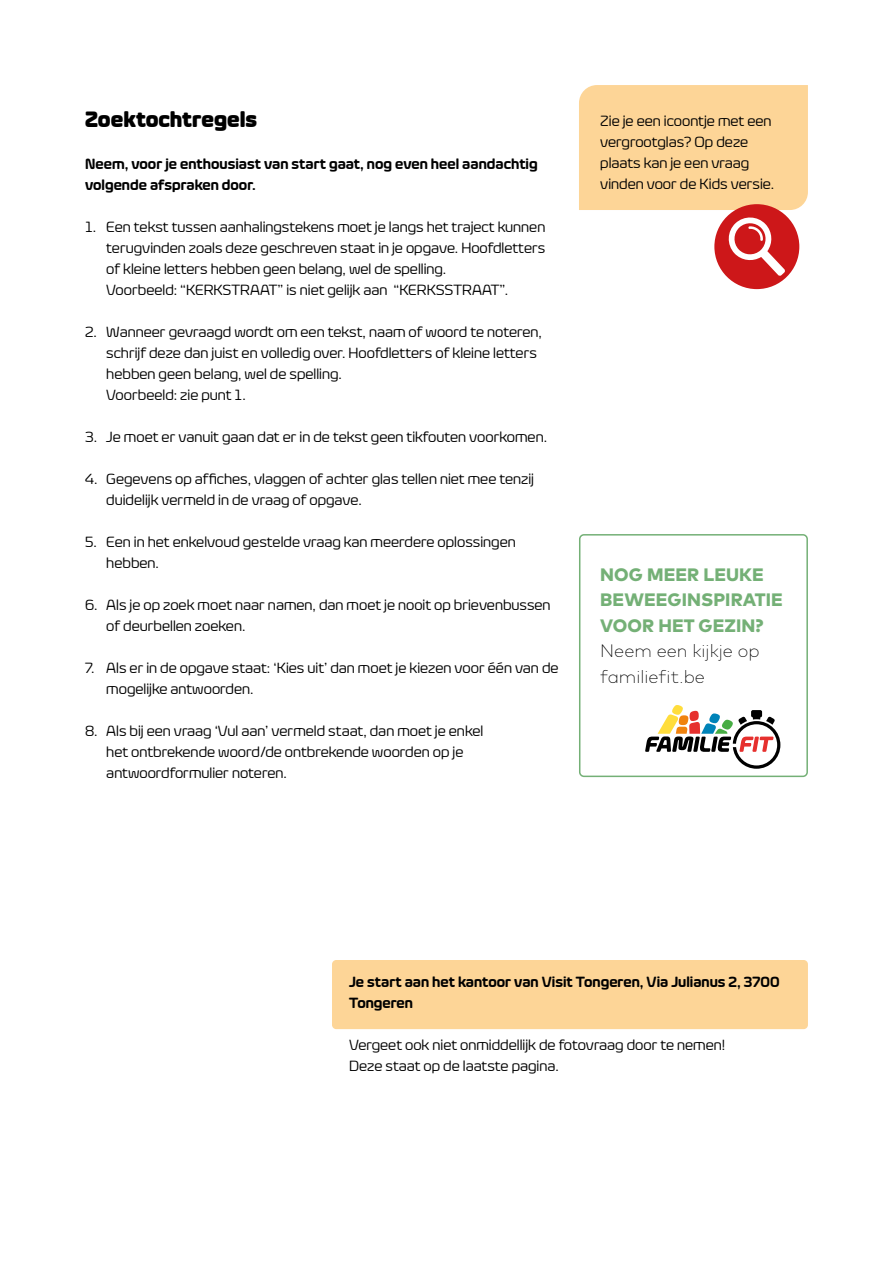
<style>
.page{position:relative;width:893px;height:1263px;background:#fff}
.page>*{position:absolute;margin:0;border:0;box-sizing:border-box;transform-origin:0 0}
.t1{font:700 22.5px "Eurosoft";color:#000}
.t2{font:800 18px/25.5px "Mark OT";letter-spacing:.005em;color:#74b076}
.t3{font:300 expanded 18px/25.5px "Mark OT";color:#000}
.t4{font:15px/21px "Eurosoft";color:#000}
.t5{font:600 15px/21px "Eurosoft";color:#000}
</style>
<div class="page">
<div style="left:332px;top:960px;width:476px;height:69px;background:#fdd597;border-radius:4px"></div>
<div style="left:714px;top:204px;width:85px;height:85px;background:#cd1719;border-radius:50%"></div>
<svg style="left:579px;top:85px;width:229px;height:191px"></svg>
<div style="left:579px;top:534px;width:229px;height:243px;border:2px solid #74b076;border-radius:4px"></div>
<svg style="left:645px;top:705px;width:135px;height:64px"></svg>
<p class="t1" style="left:85px;top:106px;width:174px">Zoektochtregels</p>
<p class="t5" style="left:85px;top:153px;width:454px">Neem, voor je enthousiast van start gaat, nog even heel aandachtig volgende afspraken door.</p>
<p class="t4" style="left:106px;top:216px;width:441px;text-indent:-21px">1. Een tekst tussen aanhalingstekens moet je langs het traject kunnen terugvinden zoals deze geschreven staat in je opgave. Hoofdletters of kleine letters hebben geen belang, wel de spelling.<br>Voorbeeld: “KERKSTRAAT” is niet gelijk aan “KERKSSTRAAT”.</p>
<p class="t4" style="left:106px;top:321px;width:437px;text-indent:-21px">2. Wanneer gevraagd wordt om een tekst, naam of woord te noteren, schrijf deze dan juist en volledig over. Hoofdletters of kleine letters hebben geen belang, wel de spelling.<br>Voorbeeld: zie punt 1.</p>
<p class="t4" style="left:85px;top:426px;width:464px">3. Je moet er vanuit gaan dat er in de tekst geen tikfouten voorkomen.</p>
<p class="t4" style="left:106px;top:468px;width:429px;text-indent:-21px">4. Gegevens op affiches, vlaggen of achter glas tellen niet mee tenzij duidelijk vermeld in de vraag of opgave.</p>
<p class="t4" style="left:106px;top:531px;width:411px;text-indent:-21px">5. Een in het enkelvoud gestelde vraag kan meerdere oplossingen hebben.</p>
<p class="t4" style="left:106px;top:594px;width:446px;text-indent:-21px">6. Als je op zoek moet naar namen, dan moet je nooit op brievenbussen of deurbellen zoeken.</p>
<p class="t4" style="left:106px;top:657px;width:454px;text-indent:-21px">7. Als er in de opgave staat: ‘Kies uit’ dan moet je kiezen voor één van de mogelijke antwoorden.</p>
<p class="t4" style="left:106px;top:720px;width:379px;text-indent:-21px">8. Als bij een vraag ‘Vul aan’ vermeld staat, dan moet je enkel het ontbrekende woord/de ontbrekende woorden op je antwoordformulier noteren.</p>
<p class="t4" style="left:600px;top:110px;width:176px">Zie je een icoontje met een vergrootglas? Op deze plaats kan je een vraag vinden voor de Kids versie.</p>
<p class="t2" style="left:600px;top:561px;width:184px">NOG MEER LEUKE<br>BEWEEGINSPIRATIE<br>VOOR HET GEZIN?</p>
<p class="t3" style="left:600px;top:638px;width:161px">Neem een kijkje op familiefit.be</p>
<p class="t5" style="left:349px;top:971px;width:432px">Je start aan het kantoor van Visit Tongeren, Via Julianus 2, 3700<br>Tongeren</p>
<p class="t4" style="left:349px;top:1034px;width:378px">Vergeet ook niet onmiddellijk de fotovraag door te nemen!<br>Deze staat op de laatste pagina.</p>
</div>
